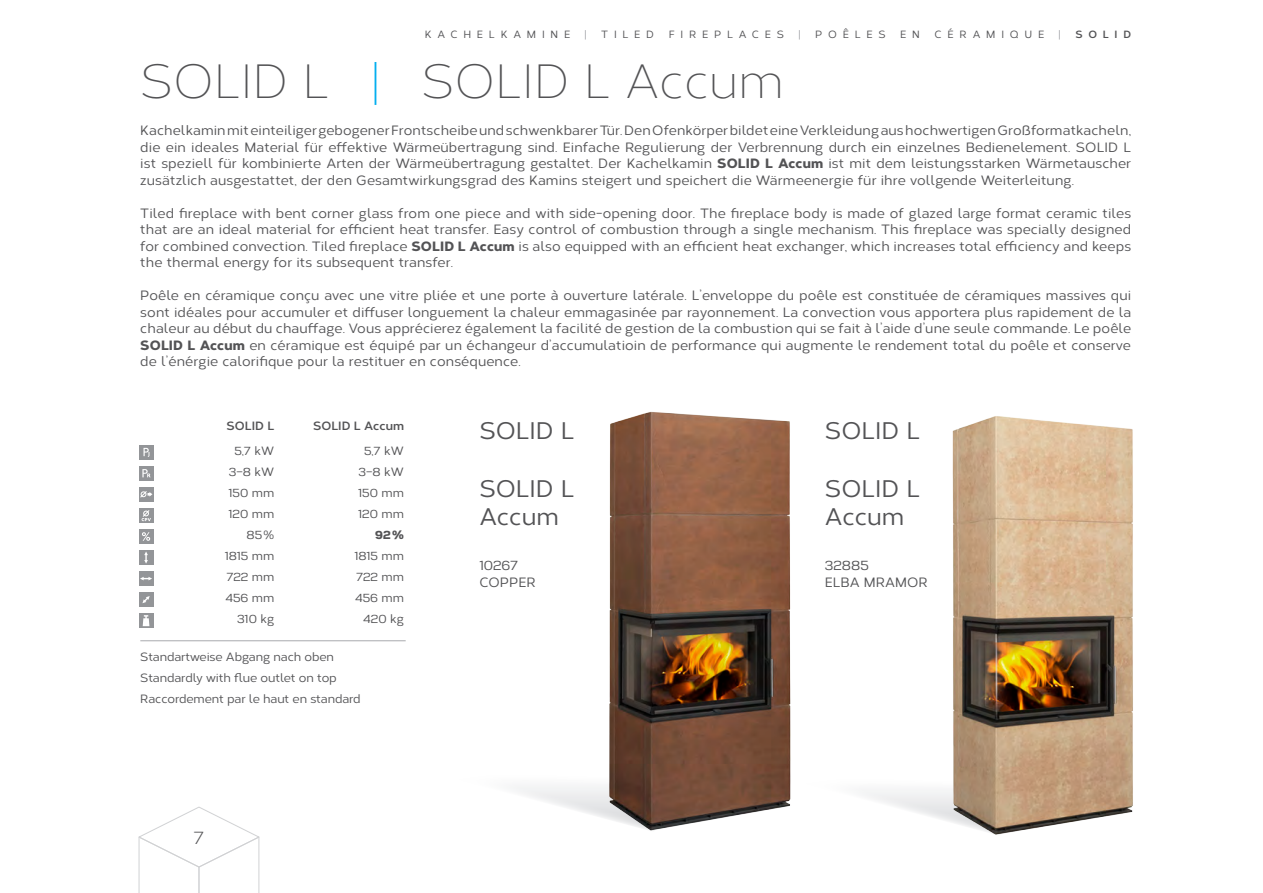
<style>
.page{position:relative;width:1263px;height:893px;background:#fff}
.page>*{position:absolute;margin:0;border:0;box-sizing:border-box;transform-origin:0 0}
.t1{font:300 48px "Corbert";color:#535355}
.t2{font:500 24px/28.8px "Corbert";color:#535355}
.t3{font:18px "Corbert";color:#535355}
.t4{font:500 13.5px/16.5px "Corbert";letter-spacing:.01em;color:#535355;text-align:justify}
.t5{font:500 12px/21px "Corbert";letter-spacing:-.01em;color:#535355;text-align:right}
.t6{font:700 12px "Corbert";color:#535355}
.t7{font:800 12px "Corbert";color:#535355}
.t8{font:500 10.5px "Corbert";letter-spacing:.55em;color:#535355}
.t9{font:700 10.5px "Corbert";letter-spacing:.55em;color:#535355}
.t10{font:500 10.5px "Corbert";color:#a5a6aa}
.s1{color:#00aeef}
.s2{font-weight:800}
</style>
<div class="page">
<svg style="left:862px;top:790px;width:59px;height:23px"></svg>
<svg style="left:514px;top:786px;width:73px;height:27px"></svg>
<img style="left:587px;top:411px;width:204px;height:420px">
<img style="left:921px;top:416px;width:212px;height:419px">
<div style="left:139px;top:445px;width:14px;height:15px;background:#939598"></div>
<svg style="left:143px;top:448px;width:6px;height:9px"></svg>
<div style="left:139px;top:466px;width:14px;height:15px;background:#939598"></div>
<svg style="left:142px;top:469px;width:9px;height:8px"></svg>
<div style="left:139px;top:613px;width:14px;height:15px;background:#939598"></div>
<svg style="left:143px;top:615px;width:6px;height:11px"></svg>
<div style="left:139px;top:529px;width:14px;height:15px;background:#939598"></div>
<svg style="left:142px;top:532px;width:8px;height:9px"></svg>
<div style="left:139px;top:571px;width:14px;height:15px;background:#939598"></div>
<svg style="left:140px;top:577px;width:12px;height:3px"></svg>
<div style="left:139px;top:550px;width:14px;height:15px;background:#939598"></div>
<svg style="left:144px;top:551px;width:4px;height:13px"></svg>
<div style="left:139px;top:592px;width:14px;height:15px;background:#939598"></div>
<svg style="left:142px;top:596px;width:8px;height:7px"></svg>
<div style="left:139px;top:487px;width:14px;height:15px;background:#939598"></div>
<svg style="left:140px;top:491px;width:12px;height:7px"></svg>
<div style="left:139px;top:508px;width:14px;height:15px;background:#939598"></div>
<svg style="left:142px;top:510px;width:9px;height:11px"></svg>
<hr style="left:140px;top:640px;width:266px;height:1px;background:#a8a9ad">
<svg style="left:138px;top:807px;width:122px;height:86px"></svg>
<p class="t8" style="left:425px;top:27px;width:147px">KACHELKAMINE</p>
<p class="t10" style="left:585px;top:27px;width:3px">|</p>
<p class="t8" style="left:601px;top:27px;width:54px">TILED</p>
<p class="t8" style="left:669px;top:27px;width:117px">FIREPLACES</p>
<p class="t10" style="left:799px;top:27px;width:3px">|</p>
<p class="t8" style="left:815px;top:27px;width:72px">POÊLES</p>
<p class="t8" style="left:900px;top:27px;width:21px">E N</p>
<p class="t8" style="left:934px;top:27px;width:111px">CÉRAMIQUE</p>
<p class="t10" style="left:1059px;top:27px;width:3px">|</p>
<p class="t9" style="left:1075px;top:26px;width:57px">SOLID</p>
<h1 class="t1" style="left:140px;top:47px;width:645px">SOLID L <span class="s1">|</span> SOLID L Accum</h1>
<p class="t4" style="left:140px;top:122px;width:992px">Kachelkamin mit einteiliger gebogener Frontscheibe und schwenkbarer Tür. Den Ofenkörper bildet eine Verkleidung aus hochwertigen Großformatkacheln, die ein ideales Material für effektive Wärmeübertragung sind. Einfache Regulierung der Verbrennung durch ein einzelnes Bedienelement. SOLID L ist speziell für kombinierte Arten der Wärmeübertragung gestaltet. Der Kachelkamin <span class="s2">SOLID L Accum</span> ist mit dem leistungsstarken Wärmetauscher zusätzlich ausgestattet, der den Gesamtwirkungsgrad des Kamins steigert und speichert die Wärmeenergie für ihre vollgende Weiterleitung.</p>
<p class="t4" style="left:140px;top:204px;width:992px">Tiled fireplace with bent corner glass from one piece and with side-opening door. The fireplace body is made of glazed large format ceramic tiles that are an ideal material for efficient heat transfer. Easy control of combustion through a single mechanism. This fireplace was specially designed for combined convection. Tiled fireplace <span class="s2">SOLID L Accum</span> is also equipped with an efficient heat exchanger, which increases total efficiency and keeps the thermal energy for its subsequent transfer.</p>
<p class="t4" style="left:140px;top:287px;width:992px">Poêle en céramique conçu avec une vitre pliée et une porte à ouverture latérale. L’enveloppe du poêle est constituée de céramiques massives qui sont idéales pour accumuler et diffuser longuement la chaleur emmagasinée par rayonnement. La convection vous apportera plus rapidement de la chaleur au début du chauffage. Vous apprécierez également la facilité de gestion de la combustion qui se fait à l’aide d’une seule commande. Le poêle <span class="s2">SOLID L Accum</span> en céramique est équipé par un échangeur d’accumulatioin de performance qui augmente le rendement total du poêle et conserve de l’énérgie calorifique pour la restituer en conséquence.</p>
<p class="t6" style="left:227px;top:416px;width:49px">SOLID L</p>
<p class="t6" style="left:313px;top:416px;width:92px">SOLID L Accum</p>
<p class="t5" style="left:225px;top:440px;width:51px">5,7 kW<br>3–8 kW<br>150 mm<br>120 mm<br>85%<br>1815 mm<br>722 mm<br>456 mm<br>310 kg</p>
<p class="t5" style="left:358px;top:439px;width:47px;text-align:center">5,7 kW<br>3–8 kW<br>150 mm<br>120 mm</p>
<p class="t7" style="left:375px;top:525px;width:30px">92%</p>
<p class="t5" style="left:354px;top:544px;width:51px">1815 mm<br>722 mm<br>456 mm<br>420 kg</p>
<p class="t5" style="left:140px;top:645px;width:222px;text-align:left">Standartweise Abgang nach oben<br>Standardly with flue outlet on top<br>Raccordement par le haut en standard</p>
<h3 class="t3" style="left:194px;top:824px;width:12px">7</h3>
<h2 class="t2" style="left:479px;top:415px;width:96px">SOLID L</h2>
<h2 class="t2" style="left:479px;top:472px;width:96px">SOLID L<br>Accum</h2>
<p class="t4" style="left:479px;top:557px;width:58px">10267<br>COPPER</p>
<h2 class="t2" style="left:825px;top:415px;width:96px">SOLID L</h2>
<h2 class="t2" style="left:825px;top:472px;width:96px">SOLID L<br>Accum</h2>
<p class="t4" style="left:825px;top:557px;width:104px">32885<br>ELBA MRAMOR</p>
</div>
